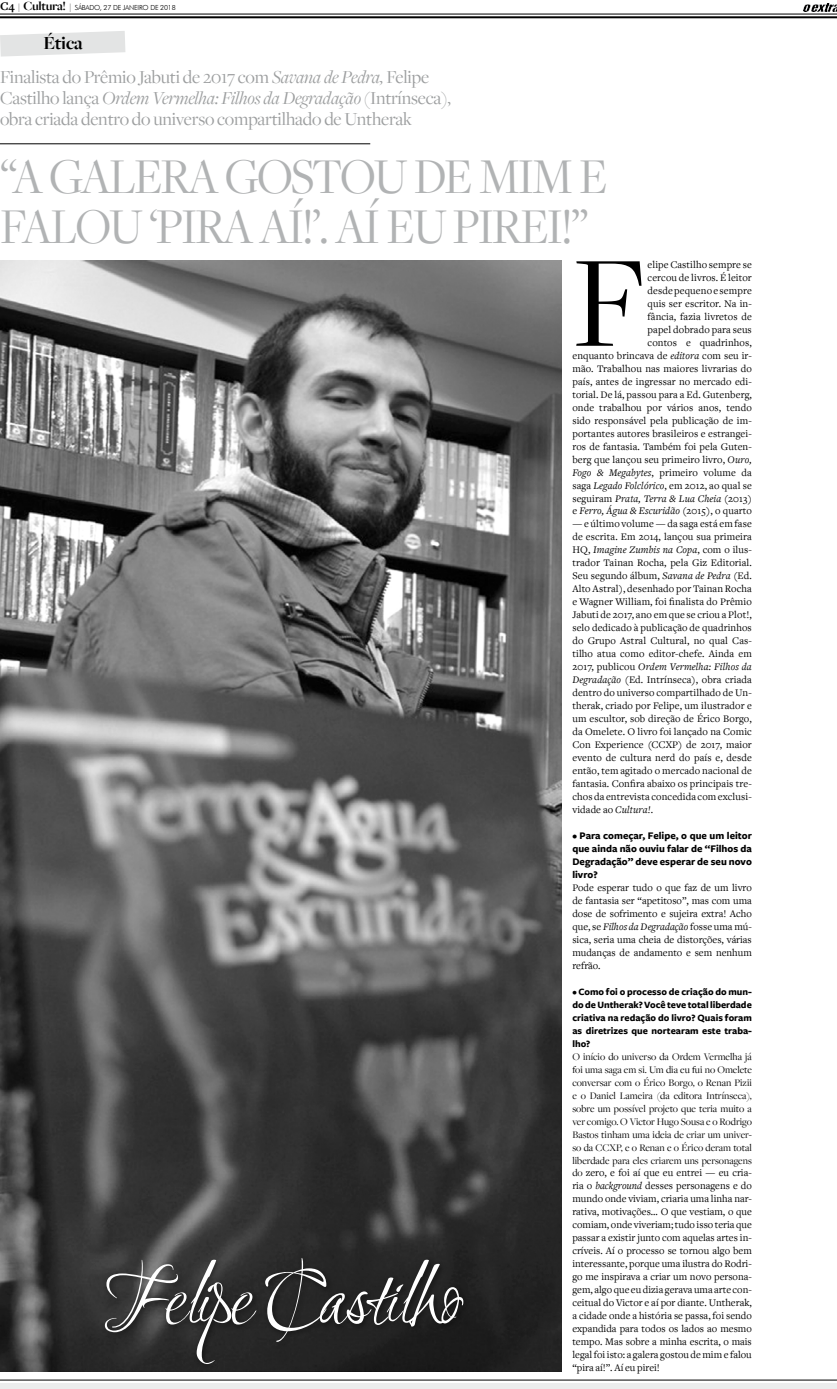
<style>
.page{position:relative;width:837px;height:1389px;background:#fff}
.page>*{position:absolute;margin:0;border:0;box-sizing:border-box;transform-origin:0 0}
.t1{font:135.1px "Freight Disp";color:#000}
.t2{font:91.7px "Ruthie";letter-spacing:-.03em;color:#fff;scale:.95 1}
.t3{font:52px/50px "Freight Disp";letter-spacing:-.04em;color:#b1b3b4;scale:.95 1}
.t4{font:700 19.2px "Freight Big";letter-spacing:-.015em;color:#000}
.t5{font:19px/21px "Freight Disp";letter-spacing:-.01em;color:#9c9e9f}
.t6{font:10.5px/13px "Freight Text";letter-spacing:.01em;color:#000;text-align:justify}
.t7{font:10.5px/13px "Freight Disp";color:#000;text-align:justify}
.t8{font:700 10.5px/13px "Freight Sans";color:#000;text-align:justify}
.t9{font:700 10px/13px "Freight Sans";color:#000;text-align:justify}
.t10{font:300 7px "Futura BT";letter-spacing:-.03em;color:#000}
.s1{font-family:"Freight Text";font-weight:700;font-size:12px}
.s2{font-family:"Serifa BT";font-size:8.5px}
.s3{font-family:"Freight Big";font-weight:700;font-size:13px}
.s4{font-style:italic}
.s5{font-family:"Freight Disp"}
</style>
<div class="page">
<div style="left:0;top:1383px;width:836px;height:6px;background:#eceded"></div>
<hr style="left:0;top:1380px;width:836px;height:1px;background:#000">
<hr style="left:0;top:14px;width:836px;height:1px;background:#000">
<hr style="left:0;top:16px;width:836px;height:2px;background:#000">
<img style="left:803px;top:3px;width:33px;height:8px">
<hr style="left:0;top:144px;width:370px;height:1px;background:#000">
<svg style="left:0;top:31px;width:125px;height:26px"></svg>
<img style="left:0;top:261px;width:561px;height:1111px">
<div style="left:102px;top:1255px;width:368px;height:116px;background:#000;opacity:.5"></div>
<p class="t10" style="left:0;top:3px;width:177px"><span class="s1">C4</span> <span class="s2">|</span> <span class="s3">Cultura!</span> <span class="s2">|</span> SÁBADO, 27 DE JANEIRO DE 2018</p>
<h3 class="t4" style="left:43px;top:32px;width:41px">Ética</h3>
<h3 class="t5" style="left:0;top:67px;width:452px">Finalista do Prêmio Jabuti de 2017 com <span class="s4">Savana de Pedra,</span> Felipe<br>Castilho lança <span class="s4">Ordem Vermelha: Filhos da Degradação</span> (Intrínseca), obra criada dentro do universo compartilhado de Untherak</h3>
<h3 class="t3" style="left:0;top:152px;width:641px">“A GALERA GOSTOU DE MIM E<br>FALOU ‘PIRA AÍ!’. AÍ EU PIREI!”</h3>
<h1 class="t1" style="left:572px;top:229px;width:75px">F</h1>
<p class="t6" style="left:572px;top:258px;width:181px;text-align:right">elipe Castilho sempre se<br>cercou de livros. É leitor<br>desde pequeno e sempre<br>quis ser escritor. Na in-<br>fância, fazia livretos de<br>papel dobrado para seus<br>contos e quadrinhos,<br>enquanto brincava de <span class="s4">editora</span> com seu ir&shy;mão. Trabalhou nas maiores livrarias do país, antes de ingressar no mercado edi&shy;torial. De lá, passou para a Ed. Gutenberg, onde trabalhou por vários anos, tendo sido responsável pela publicação de im&shy;portantes autores brasileiros e estrangei&shy;ros de fantasia. Também foi pela Guten&shy;berg que lançou seu primeiro livro, <span class="s4">Ouro, Fogo &amp; Megabytes</span>, primeiro volume da saga <span class="s4">Legado Folclórico</span>, em 2012, ao qual se seguiram <span class="s4">Prata, Terra &amp; Lua Cheia</span> (2013) e <span class="s4">Ferro, Água &amp; Escuridão</span> (2015), o quarto</p>
<p class="t6" style="left:572px;top:518px;width:181px">— e último volume — da saga está em fase de escrita. Em 2014, lançou sua primeira HQ, <span class="s4">Imagine Zumbis na Copa</span>, com o ilus&shy;trador Tainan Rocha, pela Giz Editorial.<br>Seu segundo álbum, <span class="s4">Savana de Pedra</span> (Ed.<br>Alto Astral), desenhado por Tainan Rocha e Wagner William, foi finalista do Prêmio Jabuti de 2017, ano em que se criou a Plot!, selo dedicado à publicação de quadrinhos do Grupo Astral Cultural, no qual Cas&shy;tilho atua como editor-chefe. Ainda em 2017, publicou <span class="s4">Ordem Vermelha: Filhos da Degradação</span> (Ed. Intrínseca), obra criada dentro do universo compartilhado de Un&shy;therak, criado por Felipe, um ilustrador e um escultor, sob direção de Érico Borgo, da Omelete. O livro foi lançado na Comic Con Experience (CCXP) de 2017, maior evento de cultura nerd do país e, desde então, tem agitado o mercado nacional de fantasia. Confira abaixo os principais tre&shy;chos da entrevista concedida com exclusi&shy;vidade ao <span class="s4">Cultura!</span>.</p>
<p class="t8" style="left:572px;top:829px;width:181px">• Para começar, Felipe, o que um leitor que ainda não ouviu falar de “Filhos da Degradação” deve esperar de seu novo livro?</p>
<p class="t6" style="left:572px;top:881px;width:181px">Pode esperar tudo o que faz de um livro de fantasia ser “apetitoso”, mas com uma dose de sofrimento e sujeira extra! Acho que, se <span class="s4">Filhos da Degradação</span> fosse uma mú&shy;sica, seria uma cheia de distorções, várias mudanças de andamento e sem nenhum refrão.</p>
<p class="t9" style="left:572px;top:985px;width:181px">• Como foi o processo de criação do mun&shy;do de Untherak? Você teve total liberdade criativa na redação do livro? Quais foram as diretrizes que nortearam este traba&shy;lho?</p>
<p class="t7" style="left:572px;top:1050px;width:181px">O início do universo da Ordem Vermelha já foi uma saga em si. Um dia eu fui no Omelete conversar com o Érico Borgo, o Renan Pizii e o Daniel Lameira (da editora Intrínseca), sobre um possível projeto que teria muito a ver comigo. O Victor Hugo Sousa e o Rodrigo Bastos tinham uma ideia de criar um univer&shy;so da CCXP, e o Renan e o Érico deram total liberdade para eles criarem uns personagens</p>
<p class="t6" style="left:572px;top:1167px;width:181px"><span class="s5">do</span> zero, e foi aí que eu entrei — eu cria&shy;ria o <span class="s4">background</span> desses personagens e do mundo onde viviam, criaria uma linha nar&shy;rativa, motivações... O que vestiam, o que comiam, onde viveriam; tudo isso teria que passar a existir junto com aquelas artes in&shy;críveis. Aí o processo se tornou algo bem interessante, porque uma ilustra do Rodri&shy;go me inspirava a criar um novo persona&shy;gem, algo que eu dizia gerava uma arte con&shy;ceitual do Victor e aí por diante. Untherak, a cidade onde a história se passa, foi sendo expandida para todos os lados ao mesmo tempo. Mas sobre a minha escrita, o mais legal foi isto: a galera gostou de mim e falou “pira aí!”. Aí eu pirei!</p>
<h2 class="t2" style="left:103px;top:1249px;width:381px">Felipe Castilho</h2>
</div>
